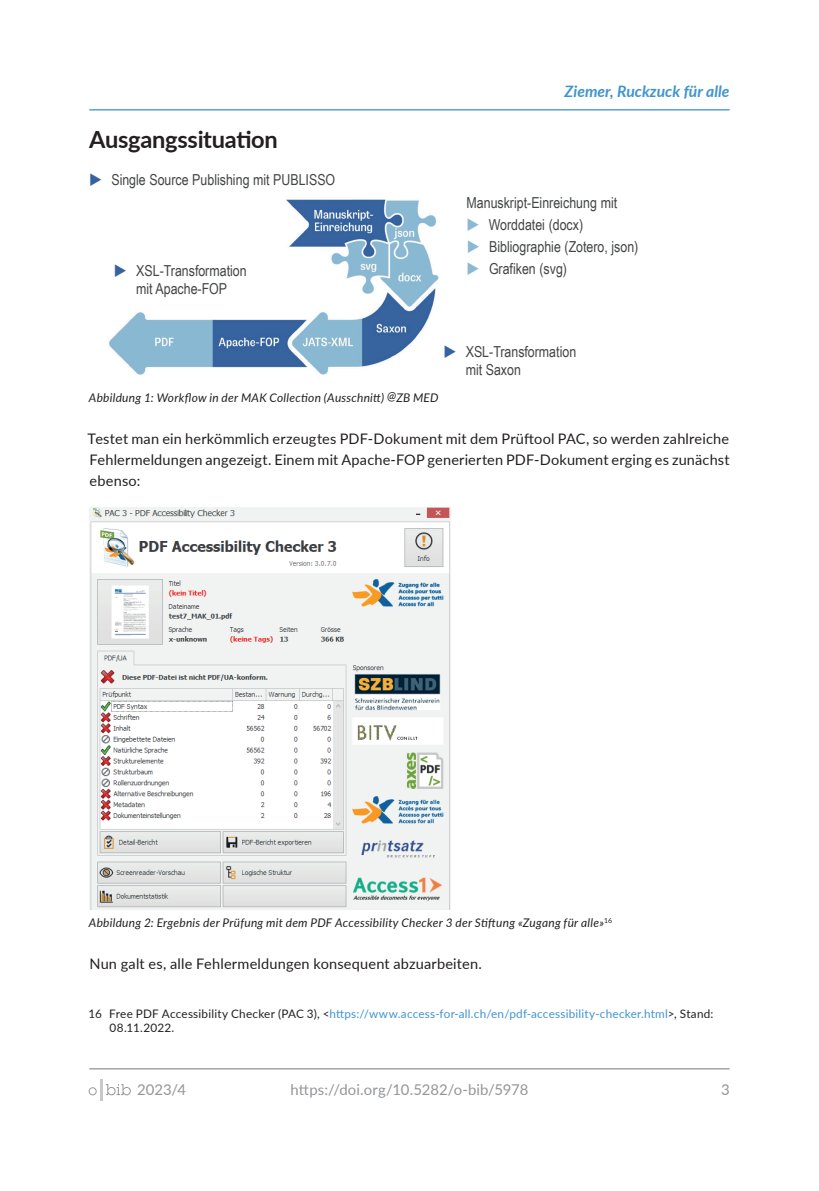
<style>
.page{position:relative;width:819px;height:1191px;background:#fff}
.page>*{position:absolute;margin:0;border:0;box-sizing:border-box;transform-origin:0 0}
.t1{font:700 23.62px "Lato";letter-spacing:-.015em;color:#231f20}
.t2{font:italic 700 15.75px "Lato";color:#4194d0}
.t3{font:15.05px/18.2px "Arial Narrow";color:#424445}
.t4{font:14.88px "Lato";letter-spacing:.01em;color:#939598}
.paragraph{font:14.53px/21px "Lato";letter-spacing:.015em;color:#231f20;text-align:justify}
.image_byline{font:italic 11.9px "Lato";letter-spacing:.02em;color:#231f20}
.image_byline-2{font:11.72px/14px "Lato";letter-spacing:.02em;color:#4194d0}
.s1{color:#36639f}
.s2{color:#8ab9d3}
.s3{color:#231f20}
</style>
<div class="page">
<hr style="left:89px;top:109px;width:640px;height:1px;background:#4194d0">
<hr style="left:89px;top:1068px;width:640px;height:1px;background:#939598">
<hr style="left:100px;top:1079px;width:3px;height:21px;background:#c7c8ca">
<svg style="left:89px;top:1087px;width:8px;height:8px"></svg>
<svg style="left:106px;top:1084px;width:25px;height:11px"></svg>
<img style="left:109px;top:199px;width:330px;height:176px">
<img style="left:89px;top:507px;width:362px;height:402px">
<h2 class="t1" style="left:89px;top:122px;width:190px">Ausgangssituation</h2>
<p class="t3" style="left:89px;top:170px;width:248px"><span class="s1">◆</span> Single Source Publishing mit PUBLISSO</p>
<p class="t2" style="left:564px;top:80px;width:166px">Ziemer, Ruckzuck für alle</p>
<p class="t3" style="left:466px;top:193px;width:152px">Manuskript-Einreichung mit</p>
<p class="t3" style="left:466px;top:215px;width:118px"><span class="s2">◆</span> Worddatei (docx)</p>
<p class="t3" style="left:467px;top:237px;width:173px"><span class="s2">◆</span> Bibliographie (Zotero, json)</p>
<p class="t3" style="left:114px;top:261px;width:134px"><span class="s1">◆</span> XSL-Transformation</p>
<p class="t3" style="left:466px;top:259px;width:102px"><span class="s2">◆</span> Grafiken (svg)</p>
<p class="t3" style="left:136px;top:279px;width:92px">mit Apache-FOP</p>
<p class="t3" style="left:465px;top:342px;width:112px;text-indent:-22px"><span class="s1">◆</span> XSL-Transformation mit Saxon</p>
<p class="image_byline" style="left:89px;top:389px;width:351px">Abbildung 1: Workflow in der MAK Collection (Ausschnitt) @ZB MED</p>
<p class="paragraph" style="left:88px;top:428px;width:643px">Testet man ein herkömmlich erzeugtes PDF-Dokument mit dem Prüftool PAC, so werden zahlreiche Fehlermeldungen angezeigt. Einem mit Apache-FOP generierten PDF-Dokument erging es zunächst ebenso:</p>
<p class="image_byline" style="left:89px;top:914px;width:525px">Abbildung 2: Ergebnis der Prüfung mit dem PDF Accessibility Checker 3 der Stiftung «Zugang für alle»<sup>16</sup></p>
<p class="paragraph" style="left:89px;top:953px;width:394px">Nun galt es, alle Fehlermeldungen konsequent abzuarbeiten.</p>
<p class="image_byline-2" style="left:110px;top:1006px;width:605px;text-indent:-21px"><span class="s3">16 Free PDF Accessibility Checker (PAC 3), &lt;</span>https://www.access-for-all.ch/en/pdf-accessibility-checker.html<span class="s3">&gt;, Stand:<br>08.11.2022.</span></p>
<p class="t4" style="left:137px;top:1079px;width:51px">2023/4</p>
<p class="t4" style="left:290px;top:1078px;width:239px">https://doi.org/10.5282/o-bib/5978</p>
<p class="t4" style="left:721px;top:1079px;width:10px">3</p>
</div>
